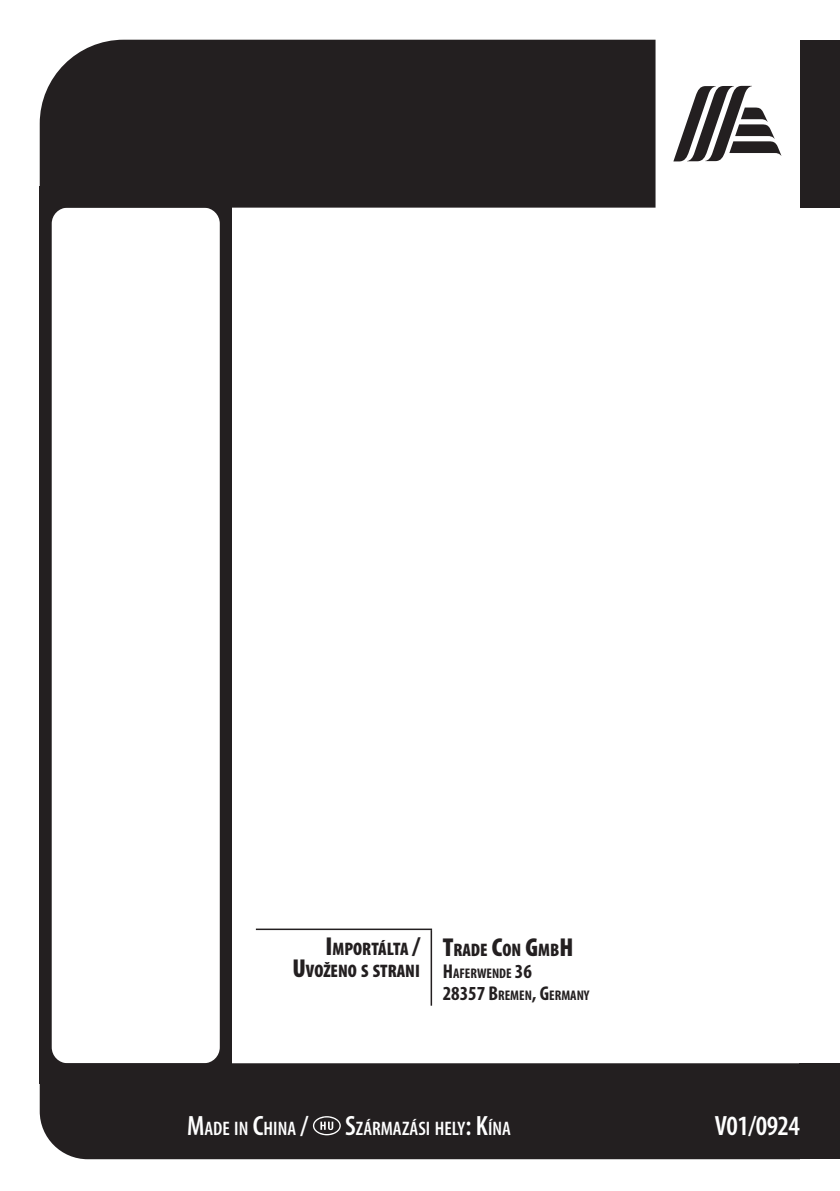
<style>
.page{position:relative;width:840px;height:1191px;background:#fff}
.page>*{position:absolute;margin:0;border:0;box-sizing:border-box;transform-origin:0 0}
.Version_Date{font:600 condensed 28px "Myriad Pro";letter-spacing:-.02em;color:#fff}
.Made_in{font:600 condensed 19.6px "Myriad Pro";color:#fff}
.Imported_by__Main_Language{font:900 condensed 18.2px/22px "Myriad Pro";color:#231f20;text-align:right}
.Importer_Name{font:900 condensed 18.2px "Myriad Pro";color:#231f20}
.Importer_Address{font:700 condensed 14px "Myriad Pro";color:#231f20}
.s1{font-size:26px}
.s2{font-size:20px}
.s3{font-size:28px}
</style>
<div class="page">
<div style="left:40px;top:187px;width:192px;height:897px;background:#231f20"></div>
<div style="left:52px;top:208px;width:168px;height:855px;background:#fff;border-radius:16px"></div>
<div style="left:40px;top:40px;width:615px;height:168px;background:#231f20"></div>
<div style="left:40px;top:1063px;width:759px;height:96px;background:#231f20"></div>
<div style="left:799px;top:40px;width:40px;height:168px;background:#231f20"></div>
<svg style="left:673px;top:86px;width:108px;height:75px"></svg>
<div style="left:799px;top:1063px;width:40px;height:95px;background:#231f20"></div>
<hr style="left:256px;top:928px;width:176px;height:2px;background:#231f20">
<hr style="left:430px;top:930px;width:2px;height:75px;background:#231f20">
<svg style="left:313px;top:1116px;width:27px;height:19px"></svg>
<p class="Imported_by__Main_Language" style="left:292px;top:937px;width:129px"><span class="s1">I</span> MPORTÁLTA <span class="s1">/<br>U</span>VOŽENO S STRANI</p>
<p class="Importer_Name" style="left:442px;top:938px;width:129px"><span class="s1">T</span>RADE <span class="s1">C</span>ON <span class="s1">G</span>MB<span class="s1">H</span></p>
<p class="Importer_Address" style="left:442px;top:964px;width:91px"><span class="s2">H</span>AFERWENDE <span class="s2">36</span></p>
<p class="Importer_Address" style="left:442px;top:986px;width:148px"><span class="s2">28357 B</span>REMEN<span class="s2">, G</span>ERMANY</p>
<p class="Made_in" style="left:187px;top:1116px;width:123px"><span class="s3">M</span>ADE IN <span class="s3">C</span>HINA <span class="s3">/</span></p>
<p class="Made_in" style="left:345px;top:1116px;width:167px"><span class="s3">S</span>ZÁRMAZÁSI HELY<span class="s3">: K</span>ÍNA</p>
<p class="Version_Date" style="left:714px;top:1108px;width:87px">V01/0924</p>
</div>
